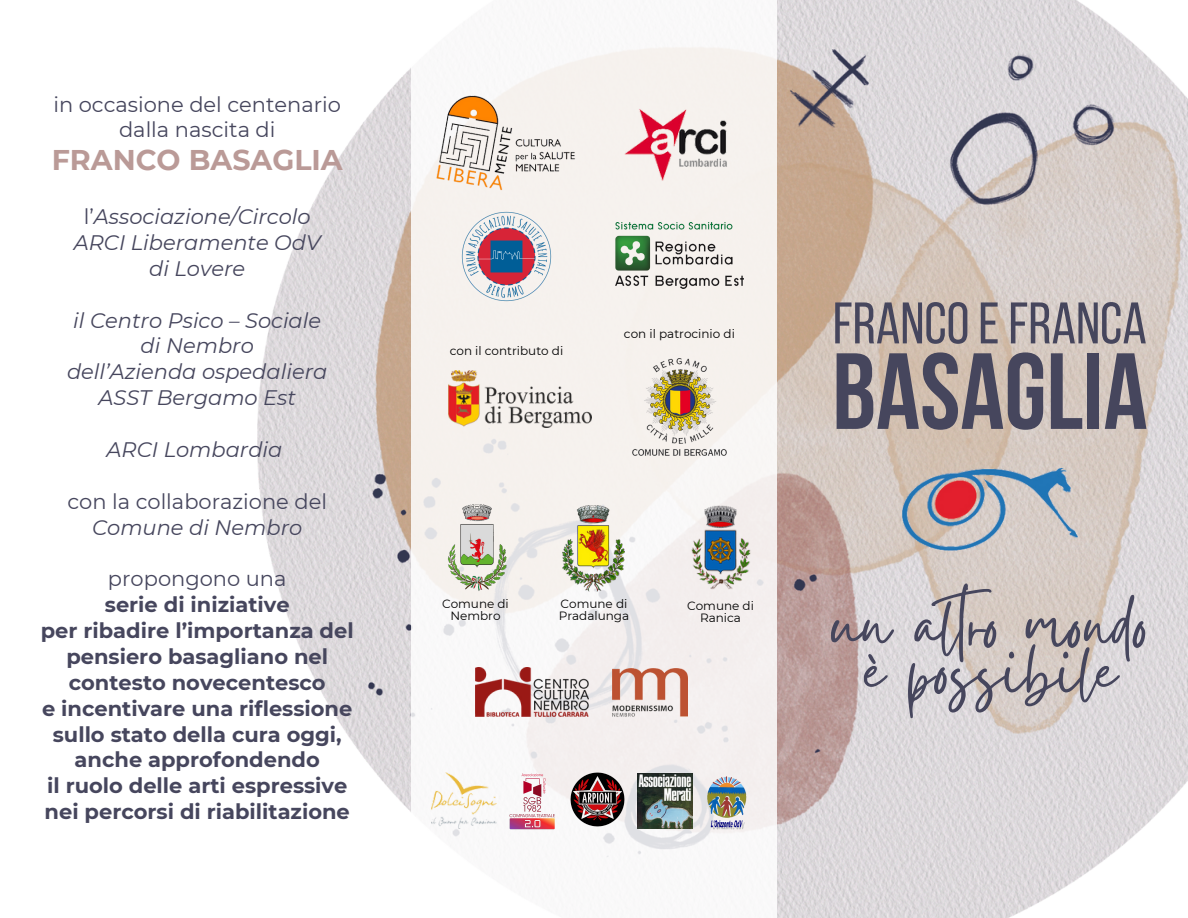
<style>
.page{position:relative;width:1188px;height:918px;background:#fff}
.page>*{position:absolute;margin:0;border:0;box-sizing:border-box;transform-origin:0 0}
.t1{font:700 108px "Bebas Neue";color:#46465d}
.t2{font:93px "Gistesy";color:#46465d}
.t3{font:58.5px "Bebas Neue";color:#46465d}
.t4{font:700 28.5px "Montserrat";color:#ba9a97}
.t5{font:700 21px/25.8px "Montserrat";color:#46465d;text-align:center}
.t6{font:italic 21px/25.8px "Montserrat";color:#46465d;text-align:center}
.t7{font:21px/25.8px "Montserrat";color:#46465d;text-align:center}
.t8{font:12px/12px "Montserrat";color:#000;text-align:center}
.s1{font-style:normal}
</style>
<div class="page">
<img style="left:257px;top:0;width:931px;height:918px">
<div style="left:411px;top:0;width:366px;height:918px;background:linear-gradient(to right,#f8f6f4,#f5f1ef)"></div>
<img style="left:434px;top:91px;width:145px;height:102px">
<img style="left:462px;top:212px;width:90px;height:90px">
<img style="left:620px;top:103px;width:119px;height:79px">
<img style="left:633px;top:359px;width:93px;height:97px">
<img style="left:434px;top:502px;width:92px;height:89px">
<img style="left:679px;top:506px;width:84px;height:84px">
<img style="left:563px;top:506px;width:62px;height:85px">
<img style="left:432px;top:772px;width:65px;height:56px">
<img style="left:508px;top:772px;width:50px;height:66px">
<img style="left:569px;top:771px;width:57px;height:56px">
<img style="left:476px;top:667px;width:112px;height:50px">
<img style="left:612px;top:668px;width:76px;height:50px">
<img style="left:637px;top:773px;width:56px;height:56px">
<img style="left:887px;top:468px;width:206px;height:91px">
<img style="left:703px;top:773px;width:49px;height:60px">
<img style="left:449px;top:371px;width:142px;height:56px">
<img style="left:616px;top:222px;width:127px;height:67px">
<p class="t7" style="left:53px;top:91px;width:289px">in occasione del centenario dalla nascita di</p>
<h3 class="t4" style="left:52px;top:142px;width:292px">FRANCO BASAGLIA</h3>
<p class="t6" style="left:74px;top:204px;width:249px"><span class="s1">l’</span>Associazione/Circolo<br>ARCI Liberamente OdV di Lovere</p>
<p class="t6" style="left:67px;top:307px;width:262px">il Centro Psico – Sociale di Nembro<br>dell’Azienda ospedaliera<br>ASST Bergamo Est</p>
<p class="t6" style="left:107px;top:436px;width:177px">ARCI Lombardia</p>
<p class="t7" style="left:67px;top:488px;width:261px">con la collaborazione del</p>
<p class="t6" style="left:92px;top:514px;width:212px">Comune di Nembro</p>
<p class="t7" style="left:108px;top:566px;width:180px">propongono una</p>
<p class="t5" style="left:41px;top:592px;width:314px">serie di iniziative<br>per ribadire l’importanza del pensiero basagliano nel contesto novecentesco<br>e incentivare una riflessione sullo stato della cura oggi, anche approfondendo<br>il ruolo delle arti espressive nei percorsi di riabilitazione</p>
<p class="t8" style="left:450px;top:345px;width:115px">con il contributo di</p>
<p class="t8" style="left:624px;top:328px;width:112px">con il patrocinio di</p>
<p class="t8" style="left:442px;top:598px;width:68px">Comune di<br>Nembro</p>
<p class="t8" style="left:559px;top:598px;width:72px;text-align:left">Comune di<br>Pradalunga</p>
<p class="t8" style="left:687px;top:599px;width:68px">Comune di<br>Ranica</p>
<h3 class="t3" style="left:833px;top:300px;width:316px">FRANCOEFRANCA</h3>
<h1 class="t1" style="left:832px;top:348px;width:317px">BASAGLIA</h1>
<h2 class="t2" style="left:831px;top:559px;width:320px">un altro mondo</h2>
<h2 class="t2" style="left:864px;top:606px;width:254px">è possibile</h2>
</div>
